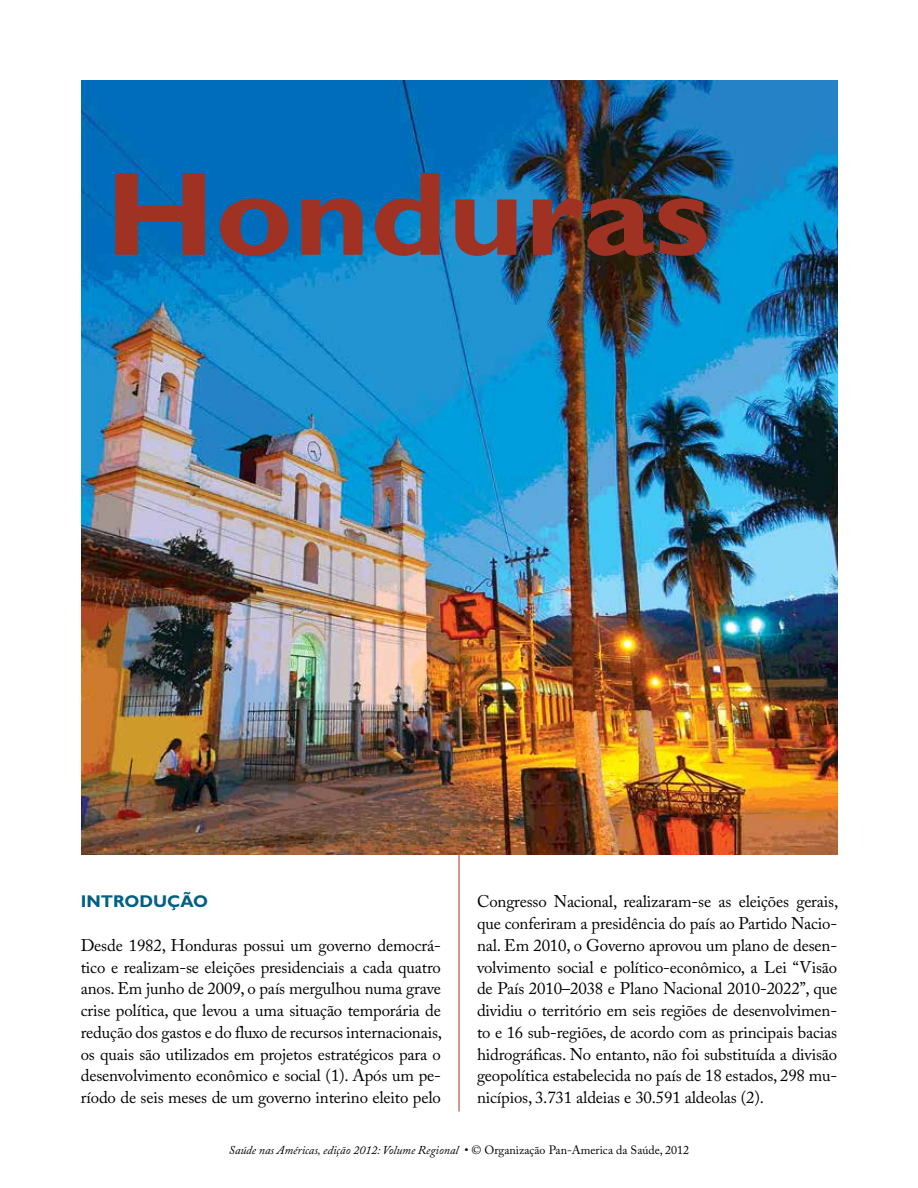
<style>
.page{position:relative;width:918px;height:1188px;background:#fff}
.page>*{position:absolute;margin:0;border:0;box-sizing:border-box;transform-origin:0 0}
.t1{font:700 120px "Gill Sans Std";color:#a03223;scale:1.1 1}
.t2{font:700 17.1px "Gill Sans Std";color:#005f85}
.t3{font:16.8px/21.8px "Adobe Caslon Pro";letter-spacing:-.01em;color:#000;text-align:justify}
.t4{font:italic 12px "Adobe Caslon Pro";color:#000}
.s1{font-style:normal}
</style>
<div class="page">
<hr style="left:459px;top:81px;width:1px;height:1030px;background:#a03223">
<img style="left:82px;top:81px;width:756px;height:774px">
<h1 class="t1" style="left:105px;top:143px;width:551px">Honduras</h1>
<p class="t2" style="left:81px;top:891px;width:129px">INTRODUÇÃO</p>
<p class="t3" style="left:81px;top:934px;width:363px">Desde 1982, Honduras possui um governo democrá&shy;tico e realizam-se eleições presidenciais a cada quatro anos. Em junho de 2009, o país mergulhou numa grave crise política, que levou a uma situação temporária de redução dos gastos e do fluxo de recursos internacionais, os quais são utilizados em projetos estratégicos para o desenvolvimento econômico e social (1). Após um pe&shy;ríodo de seis meses de um governo interino eleito pelo</p>
<p class="t3" style="left:477px;top:891px;width:363px">Congresso Nacional, realizaram-se as eleições gerais, que conferiram a presidência do país ao Partido Nacio&shy;nal. Em 2010, o Governo aprovou um plano de desen&shy;volvimento social e político-econômico, a Lei “Visão de País 2010–2038 e Plano Nacional 2010-2022”, que dividiu o território em seis regiões de desenvolvimen&shy;to e 16 sub-regiões, de acordo com as principais bacias hidrográficas. No entanto, não foi substituída a divisão geopolítica estabelecida no país de 18 estados, 298 mu&shy;nicípios, 3.731 aldeias e 30.591 aldeolas (2).</p>
<p class="t4" style="left:229px;top:1143px;width:462px">Saúde nas Américas, edição 2012: Volume Regional <span class="s1">• © Organização Pan-America da Saúde, 2012</span></p>
</div>
